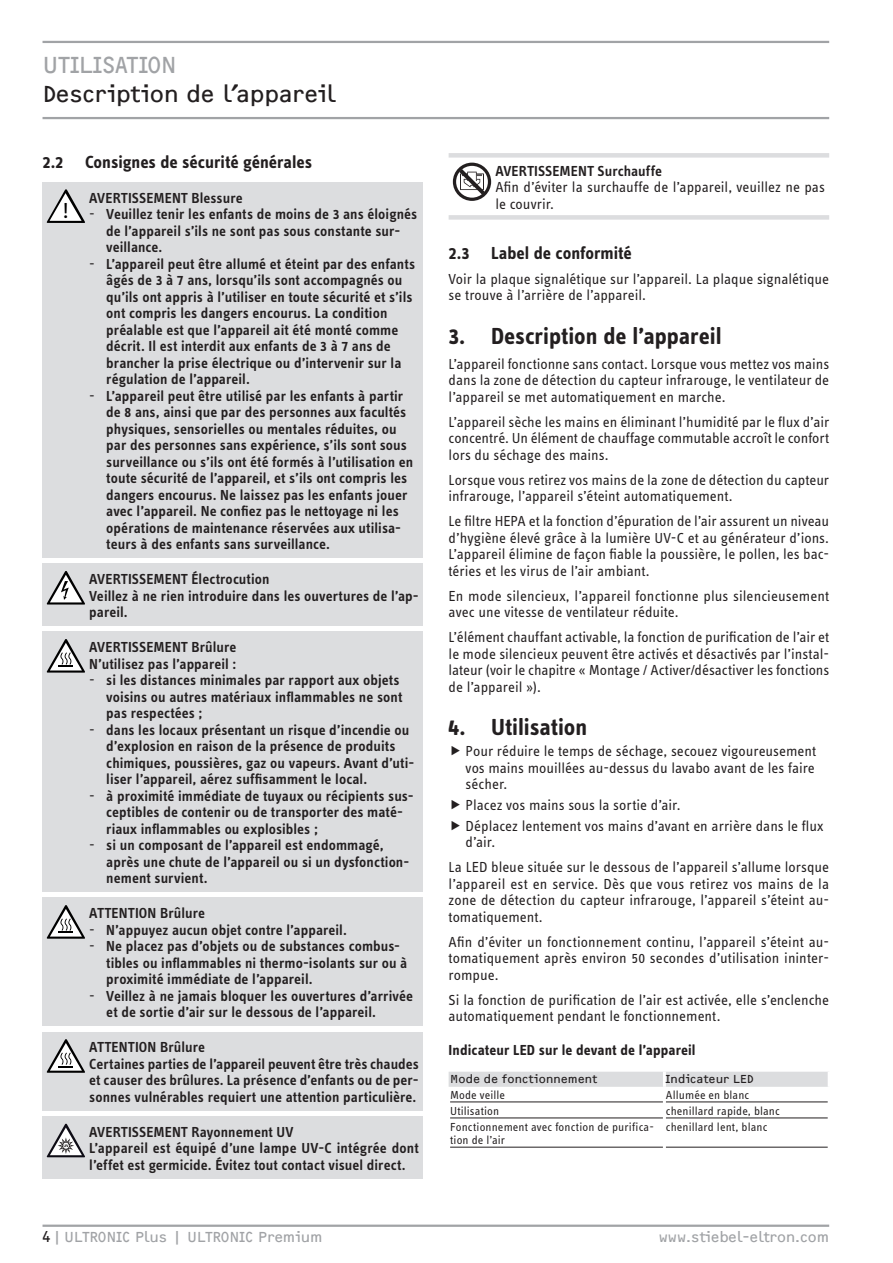
<style>
.page{position:relative;width:893px;height:1263px;background:#fff}
.page>*{position:absolute;margin:0;border:0;box-sizing:border-box;transform-origin:0 0}
.t1{font:700 24px "STE Info Text";color:#231f20}
.t2{font:24px "F2 FOCR Bczyk Com";letter-spacing:-.005em;color:#231f20}
.t3{font:24px "F2 FOCR Bczyk Com";color:#a1a3a6}
.t4{font:22.5px "STE Info Text";color:#000}
.t5{font:700 18px "STE Info Text";color:#231f20}
.t6{font:600 15px/16.5px "STE Info Text";letter-spacing:.005em;color:#231f20}
.t7{font:15px/16.5px "STE Info Text";color:#231f20}
.t8{font:15px "F2 FOCR Bczyk Com";color:#a1a3a6}
.t9{font:700 15px "STE Info Text";letter-spacing:.005em;color:#231f20}
.t10{font:12px/13.2px "STE Info Text";letter-spacing:.01em;color:#231f20}
.t11{font:12px "F2 FOCR Bczyk Com";letter-spacing:.02em;color:#231f20}
.s1{font-weight:400}
.s2{color:#231f20}
</style>
<div class="page">
<hr style="left:43px;top:41px;width:786px;height:2px;background:#a1a3a6">
<hr style="left:43px;top:117px;width:786px;height:2px;background:#a1a3a6">
<hr style="left:43px;top:1224px;width:786px;height:3px;background:#a1a3a6">
<div style="left:43px;top:182px;width:380px;height:376px;background:#dcdddf"></div>
<svg style="left:47px;top:189px;width:38px;height:34px"></svg>
<div style="left:43px;top:564px;width:380px;height:62px;background:#dcdddf"></div>
<svg style="left:47px;top:571px;width:38px;height:33px"></svg>
<div style="left:43px;top:632px;width:380px;height:260px;background:#dcdddf"></div>
<svg style="left:47px;top:639px;width:38px;height:34px"></svg>
<div style="left:43px;top:898px;width:380px;height:128px;background:#dcdddf"></div>
<svg style="left:47px;top:905px;width:38px;height:34px"></svg>
<div style="left:43px;top:1032px;width:380px;height:78px;background:#dcdddf"></div>
<svg style="left:47px;top:1039px;width:38px;height:34px"></svg>
<div style="left:43px;top:1116px;width:380px;height:62px;background:#dcdddf"></div>
<svg style="left:47px;top:1124px;width:38px;height:33px"></svg>
<div style="left:449px;top:153px;width:380px;height:5px;background:#dcdddf"></div>
<div style="left:449px;top:215px;width:380px;height:5px;background:#dcdddf"></div>
<svg style="left:453px;top:163px;width:38px;height:38px"></svg>
<div style="left:449px;top:1072px;width:379px;height:15px;background:#dcdddf"></div>
<hr style="left:663px;top:1072px;width:3px;height:15px;background:#fff">
<hr style="left:450px;top:1101px;width:213px;height:1px;background:#231f20">
<hr style="left:666px;top:1101px;width:162px;height:1px;background:#231f20">
<hr style="left:450px;top:1117px;width:213px;height:1px;background:#231f20">
<hr style="left:666px;top:1117px;width:162px;height:1px;background:#231f20">
<hr style="left:450px;top:1147px;width:213px;height:1px;background:#231f20">
<hr style="left:666px;top:1147px;width:162px;height:1px;background:#231f20">
<h1 class="t3" style="left:43px;top:51px;width:29px">Utilisation</h1>
<h1 class="t2" style="left:43px;top:80px;width:294px">Description de l’appareil</h1>
<p class="t5" style="left:43px;top:151px;width:271px">2.2 Consignes de sécurité générales</p>
<h2 class="t4" style="left:63px;top:197px;width:8px">!</h2>
<p class="t6" style="left:89px;top:189px;width:155px">AVERTISSEMENT Blessure</p>
<p class="t6" style="left:106px;top:206px;width:312px;text-indent:-17px"><span class="s1">-</span> Veuillez tenir les enfants de moins de 3 ans éloignés de l’appareil s’ils ne sont pas sous constante sur&shy;veillance.</p>
<p class="t6" style="left:106px;top:255px;width:310px;text-indent:-17px"><span class="s1">-</span> L’appareil peut être allumé et éteint par des enfants âgés de 3 à 7 ans, lorsqu’ils sont accompagnés ou qu’ils ont appris à l’utiliser en toute sécurité et s’ils ont compris les dangers encourus. La condition préalable est que l’appareil ait été monté comme décrit. Il est interdit aux enfants de 3 à 7 ans de brancher la prise électrique ou d’intervenir sur la régulation de l’appareil.</p>
<p class="t6" style="left:106px;top:387px;width:308px;text-indent:-17px"><span class="s1">-</span> L’appareil peut être utilisé par les enfants à partir de 8 ans, ainsi que par des personnes aux facultés physiques, sensorielles ou mentales réduites, ou par des personnes sans expérience, s’ils sont sous surveillance ou s’ils ont été formés à l’utilisation en toute sécurité de l’appareil, et s’ils ont compris les dangers encourus. Ne laissez pas les enfants jouer avec l’appareil. Ne confiez pas le nettoyage ni les opérations de maintenance réservées aux utilisa&shy;teurs à des enfants sans surveillance.</p>
<p class="t6" style="left:89px;top:571px;width:331px">AVERTISSEMENT Électrocution<br>Veillez à ne rien introduire dans les ouvertures de l’ap&shy;pareil.</p>
<p class="t6" style="left:89px;top:639px;width:149px">AVERTISSEMENT Brûlure<br>N’utilisez pas l’appareil :</p>
<p class="t6" style="left:106px;top:672px;width:298px;text-indent:-17px"><span class="s1">-</span> si les distances minimales par rapport aux objets voisins ou autres matériaux inflammables ne sont pas respectées ;</p>
<p class="t6" style="left:106px;top:721px;width:310px;text-indent:-17px"><span class="s1">-</span> dans les locaux présentant un risque d’incendie ou d’explosion en raison de la présence de produits chimiques, poussières, gaz ou vapeurs. Avant d’uti&shy;liser l’appareil, aérez suffisamment le local.</p>
<p class="t6" style="left:106px;top:787px;width:309px;text-indent:-17px"><span class="s1">-</span> à proximité immédiate de tuyaux ou récipients sus&shy;ceptibles de contenir ou de transporter des maté&shy;riaux inflammables ou explosibles ;</p>
<p class="t6" style="left:106px;top:837px;width:305px;text-indent:-17px"><span class="s1">-</span> si un composant de l’appareil est endommagé, après une chute de l’appareil ou si un dysfonction&shy;nement survient.</p>
<p class="t6" style="left:89px;top:905px;width:117px">ATTENTION Brûlure</p>
<p class="t6" style="left:89px;top:921px;width:259px"><span class="s1">-</span> N’appuyez aucun objet contre l’appareil.</p>
<p class="t6" style="left:106px;top:938px;width:303px;text-indent:-17px"><span class="s1">-</span> Ne placez pas d’objets ou de substances combus&shy;tibles ou inflammables ni thermo-isolants sur ou à proximité immédiate de l’appareil.</p>
<p class="t6" style="left:106px;top:987px;width:308px;text-indent:-17px"><span class="s1">-</span> Veillez à ne jamais bloquer les ouvertures d’arrivée et de sortie d’air sur le dessous de l’appareil.</p>
<p class="t6" style="left:89px;top:1039px;width:331px">ATTENTION Brûlure<br>Certaines parties de l’appareil peuvent être très chaudes et causer des brûlures. La présence d’enfants ou de per&shy;sonnes vulnérables requiert une attention particulière.</p>
<p class="t6" style="left:89px;top:1124px;width:331px">AVERTISSEMENT Rayonnement UV<br>L’appareil est équipé d’une lampe UV-C intégrée dont l’effet est germicide. Évitez tout contact visuel direct.</p>
<p class="t6" style="left:495px;top:163px;width:168px">AVERTISSEMENT Surchauffe</p>
<p class="t7" style="left:495px;top:179px;width:331px">Afin d’éviter la surchauffe de l’appareil, veuillez ne pas le couvrir.</p>
<p class="t5" style="left:449px;top:242px;width:185px">2.3 Label de conformité</p>
<p class="t7" style="left:449px;top:271px;width:382px">Voir la plaque signalétique sur l’appareil. La plaque signalétique se trouve à l’arrière de l’appareil.</p>
<h1 class="t1" style="left:449px;top:322px;width:274px">3. Description de l’appareil</h1>
<p class="t7" style="left:449px;top:356px;width:382px;text-align:justify">L’appareil fonctionne sans contact. Lorsque vous mettez vos mains dans la zone de détection du capteur infrarouge, le ventilateur de l’appareil se met automatiquement en marche.</p>
<p class="t7" style="left:449px;top:414px;width:382px;text-align:justify">L’appareil sèche les mains en éliminant l’humidité par le flux d’air concentré. Un élément de chauffage commutable accroît le confort lors du séchage des mains.</p>
<p class="t7" style="left:449px;top:472px;width:382px">Lorsque vous retirez vos mains de la zone de détection du capteur infrarouge, l’appareil s’éteint automatiquement.</p>
<p class="t7" style="left:449px;top:513px;width:382px;text-align:justify">Le filtre HEPA et la fonction d’épuration de l’air assurent un niveau d’hygiène élevé grâce à la lumière UV-C et au générateur d’ions.<br>L’appareil élimine de façon fiable la poussière, le pollen, les bac&shy;téries et les virus de l’air ambiant.</p>
<p class="t7" style="left:449px;top:588px;width:382px">En mode silencieux, l’appareil fonctionne plus silencieusement avec une vitesse de ventilateur réduite.</p>
<p class="t7" style="left:449px;top:629px;width:382px;text-align:justify">L’élément chauffant activable, la fonction de purification de l’air et le mode silencieux peuvent être activés et désactivés par l’instal&shy;lateur (voir le chapitre « Montage / Activer/désactiver les fonctions de l’appareil »).</p>
<h1 class="t1" style="left:449px;top:713px;width:140px">4. Utilisation</h1>
<p class="t7" style="left:466px;top:743px;width:352px;text-align:justify">Pour réduire le temps de séchage, secouez vigoureusement vos mains mouillées au-dessus du lavabo avant de les faire sécher.</p>
<p class="t7" style="left:466px;top:794px;width:359px;line-height:20.7px">Placez vos mains sous la sortie d’air.<br>Déplacez lentement vos mains d’avant en arrière dans le flux</p>
<p class="t7" style="left:449px;top:829px;width:382px;line-height:25px;text-indent:17px">d’air.<br>La LED bleue située sur le dessous de l’appareil s’allume lorsque</p>
<p class="t7" style="left:449px;top:875px;width:382px;text-align:justify">l’appareil est en service. Dès que vous retirez vos mains de la zone de détection du capteur infrarouge, l’appareil s’éteint au&shy;tomatiquement.</p>
<p class="t7" style="left:449px;top:933px;width:382px;text-align:justify">Afin d’éviter un fonctionnement continu, l’appareil s’éteint au&shy;tomatiquement après environ 50 secondes d’utilisation ininter&shy;rompue.</p>
<p class="t7" style="left:449px;top:991px;width:382px">Si la fonction de purification de l’air est activée, elle s’enclenche automatiquement pendant le fonctionnement.</p>
<p class="t9" style="left:449px;top:1041px;width:249px">Indicateur LED sur le devant de l’appareil</p>
<p class="t11" style="left:450px;top:1071px;width:149px">Mode de fonctionnement</p>
<p class="t11" style="left:666px;top:1071px;width:89px">Indicateur LED</p>
<p class="t10" style="left:450px;top:1088px;width:57px">Mode veille</p>
<p class="t10" style="left:666px;top:1088px;width:85px">Allumée en blanc</p>
<p class="t10" style="left:450px;top:1104px;width:51px">Utilisation</p>
<p class="t10" style="left:666px;top:1104px;width:115px">chenillard rapide, blanc</p>
<p class="t10" style="left:450px;top:1120px;width:205px">Fonctionnement avec fonction de purifica&shy;tion de l’air</p>
<p class="t10" style="left:666px;top:1120px;width:103px">chenillard lent, blanc</p>
<p class="t8" style="left:43px;top:1228px;width:282px"><span class="s2">4</span>|ULTRONIC Plus | ULTRONIC Premium</p>
<p class="t8" style="left:659px;top:1228px;width:172px">www.stiebel-eltron.com</p>
</div>
